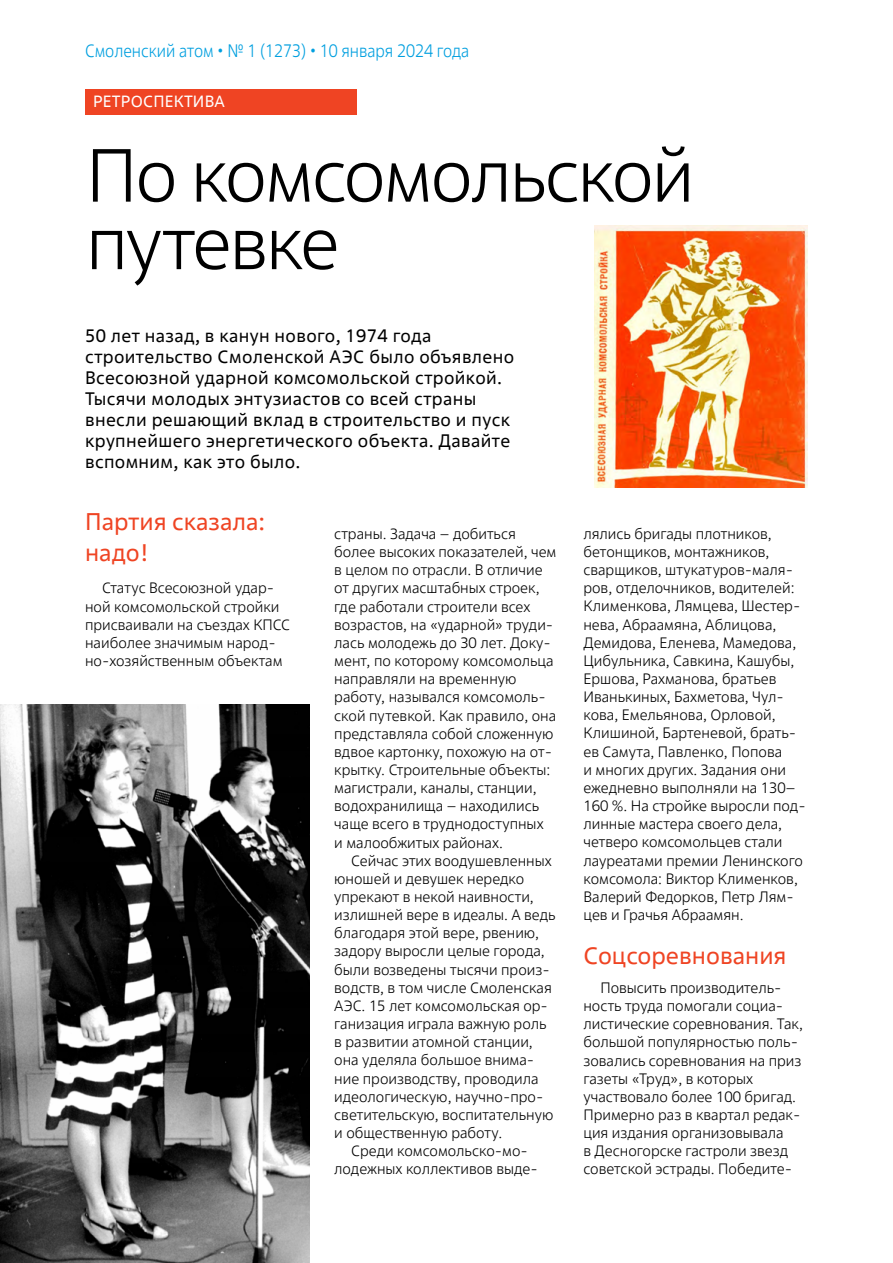
<style>
.page{position:relative;width:893px;height:1263px;background:#fff}
.page>*{position:absolute;margin:0;border:0;box-sizing:border-box;transform-origin:0 0}
.t1{font:300 75px/67.5px "Rosatom";letter-spacing:-.03em;color:#000}
.t2{font:24px/31.5px "Rosatom";color:#ef4423}
.t3{font:18px/21px "Rosatom";letter-spacing:.02em;color:#000}
.t4{font:300 18px "Rosatom";color:#009fdf;scale:.9 1}
.t5{font:16.2px "Rosatom";letter-spacing:.01em;color:#fff}
.t6{font:300 15px/18.1px "Rosatom";color:#000}
</style>
<div class="page">
<div style="left:85px;top:90px;width:271px;height:25px;background:#ef4423"></div>
<img style="left:0;top:704px;width:309px;height:559px">
<img style="left:595px;top:226px;width:212px;height:261px">
<p class="t4" style="left:85px;top:39px;width:428px">Смоленский атом • № 1 (1273) • 10 января 2024 года</p>
<p class="t5" style="left:93px;top:91px;width:133px">РЕТРОСПЕКТИВА</p>
<h1 class="t1" style="left:86px;top:143px;width:610px">По комсомольской путевке</h1>
<p class="t3" style="left:85px;top:325px;width:431px">50 лет назад, в канун нового, 1974 года строительство Смоленской АЭС было объявлено Всесоюзной ударной комсомольской стройкой.<br>Тысячи молодых энтузиастов со всей страны внесли решающий вклад в строительство и пуск крупнейшего энергетического объекта. Давайте вспомним, как это было.</p>
<h2 class="t2" style="left:85px;top:505px;width:182px">Партия сказала: надо!</h2>
<p class="t6" style="left:85px;top:579px;width:206px;text-indent:17px">Статус Всесоюзной удар&shy;ной комсомольской стройки присваивали на съездах КПСС наиболее значимым народ&shy;но-хозяйственным объектам</p>
<p class="t6" style="left:334px;top:525px;width:224px">страны. Задача – добиться более высоких показателей, чем в целом по отрасли. В отличие от других масштабных строек, где работали строители всех возрастов, на «ударной» труди&shy;лась молодежь до 30 лет. Доку&shy;мент, по которому комсомольца направляли на временную работу, назывался комсомоль&shy;ской путевкой. Как правило, она представляла собой сложенную вдвое картонку, похожую на от&shy;крытку. Строительные объекты: магистрали, каналы, станции, водохранилища – находились чаще всего в труднодоступных<br>и малообжитых районах.</p>
<p class="t6" style="left:351px;top:852px;width:202px">Сейчас этих воодушевленных</p>
<p class="t6" style="left:334px;top:870px;width:192px">юношей и девушек нередко</p>
<p class="t6" style="left:334px;top:888px;width:201px">упрекают в некой наивности,</p>
<p class="t6" style="left:334px;top:906px;width:223px">излишней вере в идеалы. А ведь</p>
<p class="t6" style="left:334px;top:924px;width:206px">благодаря этой вере, рвению,</p>
<p class="t6" style="left:334px;top:942px;width:212px">задору выросли целые города,</p>
<p class="t6" style="left:334px;top:960px;width:217px">были возведены тысячи произ-</p>
<p class="t6" style="left:334px;top:979px;width:219px">водств, в том числе Смоленская</p>
<p class="t6" style="left:334px;top:997px;width:215px">АЭС. 15 лет комсомольская ор-</p>
<p class="t6" style="left:334px;top:1015px;width:214px">ганизация играла важную роль</p>
<p class="t6" style="left:334px;top:1033px;width:200px">в развитии атомной станции,</p>
<p class="t6" style="left:334px;top:1051px;width:202px">она уделяла большое внима-</p>
<p class="t6" style="left:334px;top:1069px;width:206px">ние производству, проводила</p>
<p class="t6" style="left:334px;top:1087px;width:211px">идеологическую, научно-про-</p>
<p class="t6" style="left:334px;top:1106px;width:221px">светительскую, воспитательную</p>
<p class="t6" style="left:334px;top:1124px;width:169px">и общественную работу.</p>
<p class="t6" style="left:351px;top:1142px;width:178px">Среди комсомольско-мо-</p>
<p class="t6" style="left:334px;top:1160px;width:205px">лодежных коллективов выде-</p>
<p class="t6" style="left:583px;top:525px;width:224px">лялись бригады плотников, бетонщиков, монтажников, сварщиков, штукатуров‑ маля&shy;ров, отделочников, водителей:<br>Клименкова, Лямцева, Шестер&shy;нева, Абраамяна, Аблицова,<br>Демидова, Еленева, Мамедова,<br>Цибульника, Савкина, Кашубы,<br>Ершова, Рахманова, братьев<br>Иванькиных, Бахметова, Чул&shy;кова, Емельянова, Орловой,<br>Клишиной, Бартеневой, брать&shy;ев Самута, Павленко, Попова<br>и многих других. Задания они ежедневно выполняли на 130–<br>160 %. На стройке выросли под&shy;линные мастера своего дела, четверо комсомольцев стали лауреатами премии Ленинского комсомола: Виктор Клименков,<br>Валерий Федорков, Петр Лям&shy;цев и Грачья Абраамян.</p>
<h2 class="t2" style="left:583px;top:939px;width:205px">Соцсоревнования</h2>
<p class="t6" style="left:583px;top:979px;width:221px;text-indent:17px">Повысить производитель&shy;ность труда помогали социа&shy;листические соревнования. Так, большой популярностью поль&shy;зовались соревнования на приз газеты «Труд», в которых участвовало более 100 бригад.<br>Примерно раз в квартал редак&shy;ция издания организовывала<br>в Десногорске гастроли звезд советской эстрады. Победите-</p>
</div>
